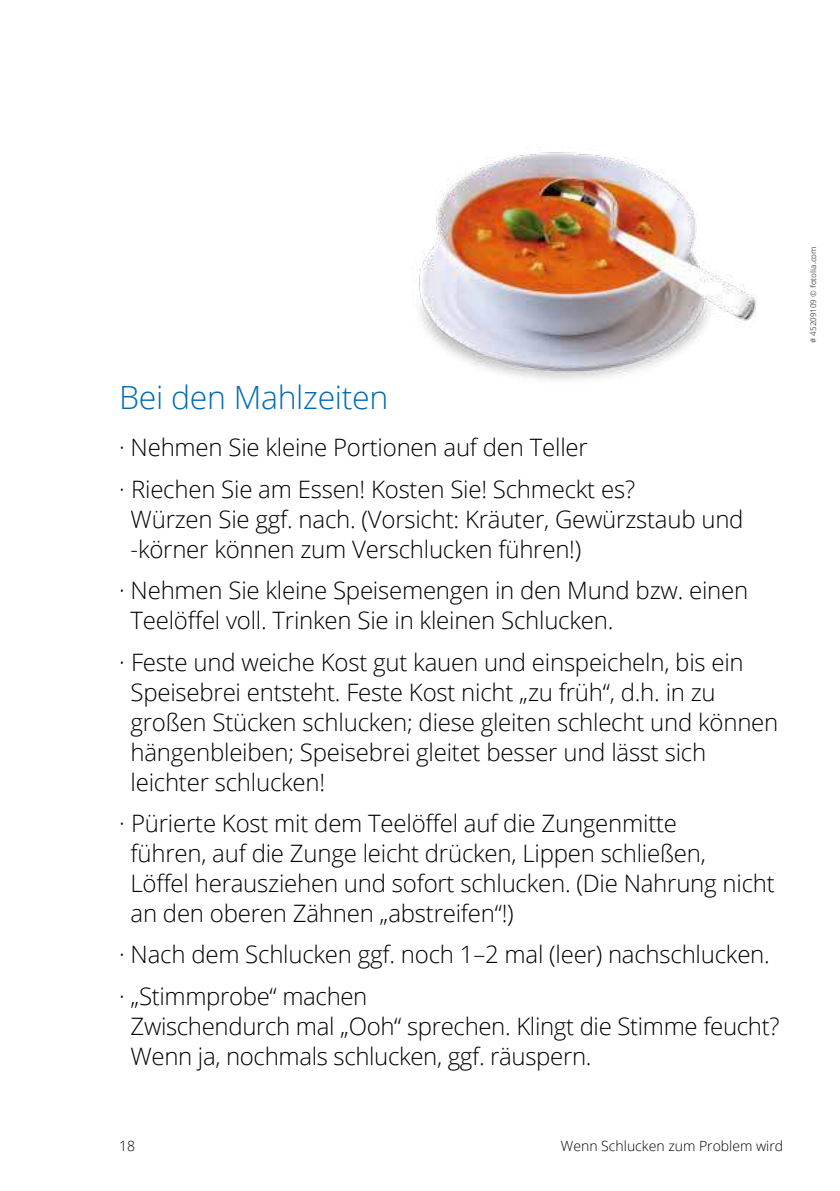
<style>
.page{position:relative;width:840px;height:1191px;background:#fff}
.page>*{position:absolute;margin:0;border:0;box-sizing:border-box;transform-origin:0 0}
.t1{font:300 32px "Open Sans";letter-spacing:-.01em;color:#006bb2}
.t2{font:300 24px/30px "Open Sans";letter-spacing:-.01em;color:#000}
.t3{font:300 14px "Open Sans";color:#000}
.t4{font:8px "Open Sans";color:#58585a}
</style>
<div class="page">
<img style="left:419px;top:152px;width:338px;height:228px">
<h1 class="t1" style="left:119px;top:376px;width:270px">Bei den Mahlzeiten</h1>
<p class="t2" style="left:119px;top:426px;width:517px;line-height:41.4px">· Nehmen Sie kleine Portionen auf den Teller<br>· Riechen Sie am Essen! Kosten Sie! Schmeckt es?</p>
<p class="t2" style="left:130px;top:503px;width:614px">Würzen Sie ggf. nach. (Vorsicht: Kräuter, Gewürzstaub und -körner können zum Verschlucken führen!)</p>
<p class="t2" style="left:130px;top:575px;width:619px;text-indent:-11px">· Nehmen Sie kleine Speisemengen in den Mund bzw. einen<br>Teelöffel voll. Trinken Sie in kleinen Schlucken.</p>
<p class="t2" style="left:130px;top:646px;width:649px;text-indent:-11px">· Feste und weiche Kost gut kauen und einspeicheln, bis ein Speisebrei entsteht. Feste Kost nicht „zu früh“, d.h. in zu großen Stücken schlucken; diese gleiten schlecht und können hängenbleiben; Speisebrei gleitet besser und lässt sich leichter schlucken!</p>
<p class="t2" style="left:130px;top:807px;width:645px;text-indent:-11px">· Pürierte Kost mit dem Teelöffel auf die Zungenmitte<br>führen, auf die Zunge leicht drücken, Lippen schließen,<br>Löffel herausziehen und sofort schlucken. (Die Nahrung nicht an den oberen Zähnen „abstreifen“!)</p>
<p class="t2" style="left:119px;top:933px;width:652px;line-height:41.4px">· Nach dem Schlucken ggf. noch 1–2 mal (leer) nachschlucken. · „Stimmprobe“ machen</p>
<p class="t2" style="left:130px;top:1010px;width:650px">Zwischendurch mal „Ooh“ sprechen. Klingt die Stimme feucht?<br>Wenn ja, nochmals schlucken, ggf. räuspern.</p>
<p class="t3" style="left:119px;top:1136px;width:17px">18</p>
<p class="t3" style="left:560px;top:1136px;width:224px">Wenn Schlucken zum Problem wird</p>
<p class="t4" style="left:807px;top:343px;width:98px;rotate:-90deg"># 45209109 © fotolia.com</p>
</div>
